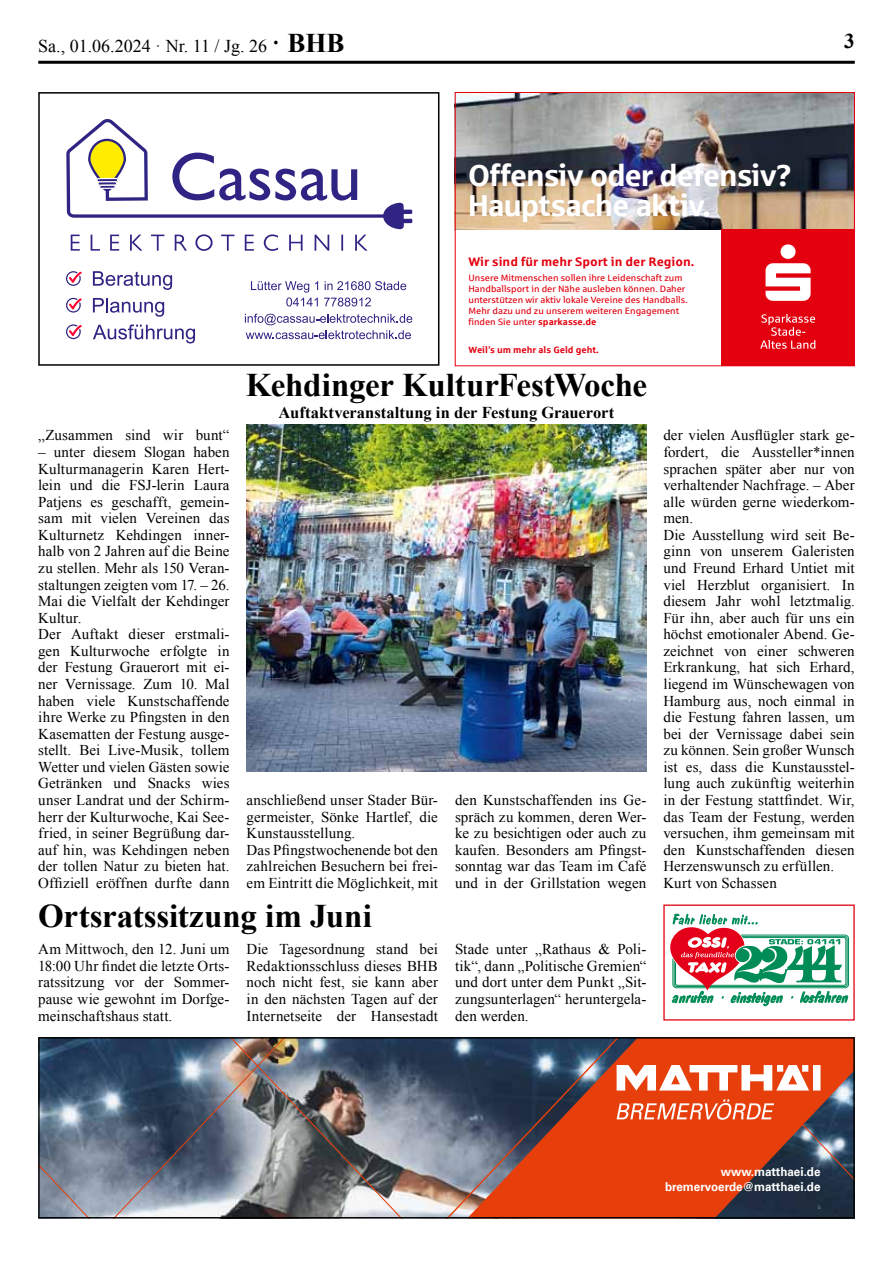
<style>
.page{position:relative;width:893px;height:1263px;background:#fff}
.page>*{position:absolute;margin:0;border:0;box-sizing:border-box;transform-origin:0 0}
.t1{font:700 33px "Times New Roman";letter-spacing:-.01em;color:#000}
.t2{font:30.3px/30.3px "Sparkasse Head";color:#fff;scale:1.04 1}
.t3{font:700 21px "Times New Roman";color:#000}
.t4{font:18px "Times New Roman";color:#000}
.t5{font:700 16.5px "Times New Roman";color:#000}
.t6{font:15px/16.5px "Times New Roman";letter-spacing:.005em;color:#000;text-align:justify}
.t7{font:700 12.45px "Sparkasse Rg";color:#e3000f;scale:1.04 1}
.t8{font:700 12.3px/14.9px "Univers LT Pro 65";color:#fff;text-align:right;scale:.94 1}
.t9{font:9.15px/11.1px "Sparkasse Rg";color:#e3000f;scale:1.04 1}
.t10{font:700 9.15px "Sparkasse Rg";color:#e3000f;scale:1.04 1}
.s1{font-weight:700;font-size:27px}
.s2{font-weight:700}
</style>
<div class="page">
<hr style="left:38px;top:61px;width:817px;height:3px;background:#000">
<svg style="left:325px;top:281px;width:81px;height:9px"></svg>
<svg style="left:251px;top:281px;width:67px;height:25px"></svg>
<svg style="left:324px;top:297px;width:47px;height:9px"></svg>
<svg style="left:245px;top:314px;width:167px;height:25px"></svg>
<svg style="left:66px;top:119px;width:346px;height:132px"></svg>
<svg style="left:99px;top:185px;width:17px;height:4px"></svg>
<svg style="left:93px;top:271px;width:79px;height:19px"></svg>
<svg style="left:93px;top:298px;width:71px;height:19px"></svg>
<svg style="left:93px;top:324px;width:102px;height:19px"></svg>
<svg style="left:66px;top:271px;width:16px;height:15px"></svg>
<svg style="left:66px;top:298px;width:16px;height:15px"></svg>
<svg style="left:66px;top:324px;width:16px;height:15px"></svg>
<img style="left:457px;top:94px;width:396px;height:135px">
<img style="left:490px;top:162px;width:76px;height:24px">
<img style="left:591px;top:163px;width:50px;height:24px">
<img style="left:660px;top:162px;width:99px;height:25px">
<img style="left:470px;top:193px;width:142px;height:24px">
<img style="left:653px;top:193px;width:35px;height:24px">
<div style="left:721px;top:229px;width:134px;height:137px;background:#e3000f"></div>
<svg style="left:760px;top:314px;width:55px;height:35px"></svg>
<svg style="left:766px;top:244px;width:45px;height:57px"></svg>
<div style="left:455px;top:92px;width:400px;height:274px;border:1px solid #e3000f"></div>
<div style="left:38px;top:92px;width:401px;height:274px;border:2px solid #000"></div>
<img style="left:40px;top:1039px;width:427px;height:177px">
<svg style="left:467px;top:1039px;width:386px;height:177px;fill:#e73f0c"></svg>
<svg style="left:617px;top:1065px;width:203px;height:25px"></svg>
<svg style="left:617px;top:1099px;width:157px;height:21px"></svg>
<div style="left:38px;top:1037px;width:817px;height:181px;border:1px solid #000"></div>
<div style="left:663px;top:904px;width:192px;height:116px;border:1px solid #e3000f"></div>
<svg style="left:670px;top:914px;width:179px;height:92px"></svg>
<img style="left:247px;top:425px;width:399px;height:347px">
<p class="t4" style="left:38px;top:34px;width:308px">Sa., 01.06.2024 · Nr. 11 / Jg. 26 <span class="s1">· BHB</span></p>
<h3 class="t3" style="left:844px;top:26px;width:12px">3</h3>
<h2 class="t2" style="left:468px;top:159px;width:312px">Offensiv oder defensiv?<br>Hauptsache aktiv.</h2>
<p class="t7" style="left:468px;top:254px;width:219px">Wir sind für mehr Sport in der Region.</p>
<p class="t9" style="left:468px;top:272px;width:212px">Unsere Mitmenschen sollen ihre Leidenschaft zum Handballsport in der Nähe ausleben können. Daher unterstützen wir aktiv lokale Vereine des Handballs.<br>Mehr dazu und zu unserem weiteren Engagement finden Sie unter <span class="s2">sparkasse.de</span></p>
<p class="t10" style="left:468px;top:344px;width:127px">Weil’s um mehr als Geld geht.</p>
<p class="t6" style="left:38px;top:427px;width:193px">„Zusammen sind wir bunt“</p>
<p class="t6" style="left:38px;top:443px;width:193px;text-align:left">– unter diesem Slogan haben<br>Kulturmanagerin Karen Hert&shy;lein und die FSJ-lerin Laura<br>Patjens es geschafft, gemein&shy;sam mit vielen Vereinen das<br>Kulturnetz Kehdingen inner&shy;halb von 2 Jahren auf die Beine zu stellen. Mehr als 150 Veran&shy;staltungen zeigten vom 17. – 26.<br>Mai die Vielfalt der Kehdinger<br>Kultur.<br>Der Auftakt dieser erstmali&shy;gen Kulturwoche erfolgte in der Festung Grauerort mit ei&shy;ner Vernissage. Zum 10. Mal haben viele Kunstschaffende ihre Werke zu Pfingsten in den<br>Kasematten der Festung ausge&shy;stellt. Bei Live-Musik, tollem<br>Wetter und vielen Gästen sowie<br>Getränken und Snacks wies unser Landrat und der Schirm&shy;herr der Kulturwoche, Kai See&shy;fried, in seiner Begrüßung dar&shy;auf hin, was Kehdingen neben der tollen Natur zu bieten hat.<br>Offiziell eröffnen durfte dann</p>
<h1 class="t1" style="left:246px;top:363px;width:403px">Kehdinger KulturFestWoche</h1>
<p class="t5" style="left:279px;top:401px;width:337px">Auftaktveranstaltung in der Festung Grauerort</p>
<p class="t6" style="left:247px;top:791px;width:193px;text-align:left">anschließend unser Stader Bür&shy;germeister, Sönke Hartlef, die<br>Kunstausstellung.<br>Das Pfingstwochenende bot den zahlreichen Besuchern bei frei&shy;em Eintritt die Möglichkeit, mit</p>
<p class="t6" style="left:455px;top:791px;width:193px">den Kunstschaffenden ins Ge&shy;spräch zu kommen, deren Wer&shy;ke zu besichtigen oder auch zu kaufen. Besonders am Pfingst&shy;sonntag war das Team im Café und in der Grillstation wegen</p>
<h1 class="t1" style="left:38px;top:893px;width:335px">Ortsratssitzung im Juni</h1>
<p class="t6" style="left:38px;top:941px;width:193px">Am Mittwoch, den 12. Juni um 18:00 Uhr findet die letzte Orts&shy;ratssitzung vor der Sommer&shy;pause wie gewohnt im Dorfge&shy;meinschaftshaus statt.</p>
<p class="t6" style="left:247px;top:941px;width:193px">Die Tagesordnung stand bei Redaktionsschluss dieses BHB noch nicht fest, sie kann aber in den nächsten Tagen auf der Internetseite der Hansestadt</p>
<p class="t6" style="left:455px;top:941px;width:193px">Stade unter „Rathaus &amp; Poli&shy;tik“, dann „Politische Gremien“ und dort unter dem Punkt „Sit&shy;zungsunterlagen“ heruntergela&shy;den werden.</p>
<p class="t6" style="left:663px;top:427px;width:193px;text-align:left">der vielen Ausflügler stark ge&shy;fordert, die Aussteller*innen sprachen später aber nur von verhaltender Nachfrage. – Aber alle würden gerne wiederkom&shy;men.<br>Die Ausstellung wird seit Be&shy;ginn von unserem Galeristen und Freund Erhard Untiet mit viel Herzblut organisiert. In diesem Jahr wohl letztmalig.<br>Für ihn, aber auch für uns ein höchst emotionaler Abend. Ge&shy;zeichnet von einer schweren<br>Erkrankung, hat sich Erhard, liegend im Wünschewagen von<br>Hamburg aus, noch einmal in die Festung fahren lassen, um bei der Vernissage dabei sein zu können. Sein großer Wunsch ist es, dass die Kunstausstel&shy;lung auch zukünftig weiterhin in der Festung stattfindet. Wir, das Team der Festung, werden versuchen, ihm gemeinsam mit den Kunstschaffenden diesen<br>Herzenswunsch zu erfüllen.<br>Kurt von Schassen</p>
<p class="t8" style="left:665px;top:1163px;width:167px">www.matthaei.de bremervoerde@matthaei.de</p>
</div>
